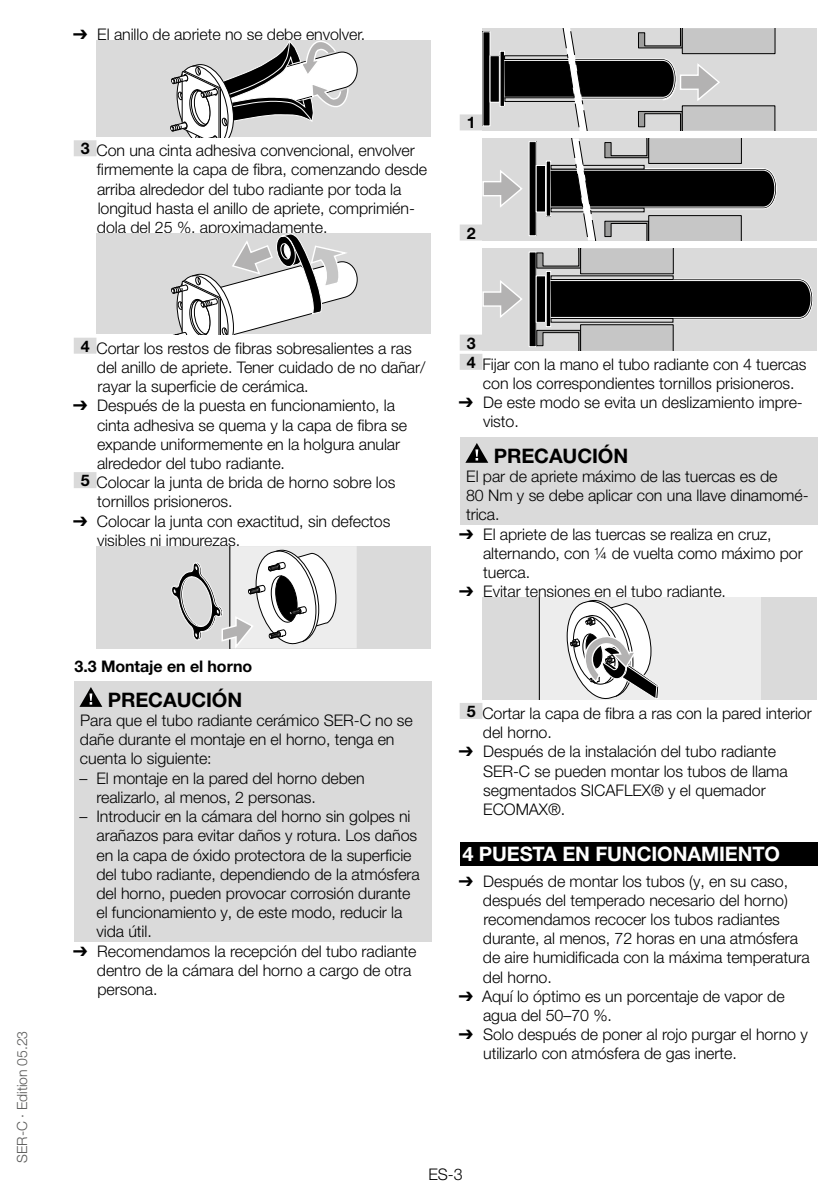
<style>
.page{position:relative;width:840px;height:1191px;background:#fff}
.page>*{position:absolute;margin:0;border:0;box-sizing:border-box;transform-origin:0 0}
.t1{font:700 20px "Helvetica Neue LT Pro";letter-spacing:-.005em;color:#fff}
.t2{font:700 20px "Helvetica Neue LT Pro";letter-spacing:-.005em;color:#000}
.t3{font:300 16px/19.2px "Helvetica Neue LT Pro";letter-spacing:-.005em;color:#000}
.t4{font:700 16px "Helvetica Neue LT Pro";letter-spacing:-.005em;color:#000}
.t5{font:300 14px "Helvetica Neue LT Pro";letter-spacing:-.005em;color:#575756}
.s1{font-family:"Arial Unicode MS";font-weight:400}
.s2{font-weight:700}
</style>
<div class="page">
<div style="left:74px;top:140px;width:22px;height:16px;background:#dadada"></div>
<div style="left:74px;top:338px;width:22px;height:16px;background:#dadada"></div>
<div style="left:74px;top:472px;width:22px;height:16px;background:#dadada"></div>
<div style="left:74px;top:681px;width:357px;height:31px;background:#dadada"></div>
<div style="left:74px;top:709px;width:357px;height:60px;background:#dadada"></div>
<div style="left:74px;top:766px;width:357px;height:41px;background:#dadada"></div>
<div style="left:74px;top:805px;width:357px;height:137px;background:#dadada"></div>
<div style="left:96px;top:40px;width:335px;height:97px;background:#dadada"></div>
<svg style="left:170px;top:40px;width:187px;height:97px"></svg>
<div style="left:96px;top:233px;width:335px;height:101px;background:#dadada"></div>
<svg style="left:171px;top:233px;width:186px;height:102px"></svg>
<div style="left:96px;top:546px;width:335px;height:102px;background:#dadada"></div>
<div style="left:230px;top:546px;width:126px;height:102px;background:#ededed"></div>
<hr style="left:229px;top:546px;width:1px;height:102px;background:#000">
<svg style="left:171px;top:549px;width:166px;height:99px"></svg>
<svg style="left:79px;top:687px;width:23px;height:20px"></svg>
<div style="left:459px;top:114px;width:23px;height:16px;background:#dadada"></div>
<div style="left:459px;top:224px;width:23px;height:16px;background:#dadada"></div>
<div style="left:459px;top:334px;width:23px;height:16px;background:#dadada"></div>
<div style="left:459px;top:354px;width:23px;height:16px;background:#dadada"></div>
<div style="left:459px;top:437px;width:357px;height:31px;background:#dadada"></div>
<div style="left:459px;top:465px;width:357px;height:60px;background:#dadada"></div>
<div style="left:459px;top:703px;width:23px;height:16px;background:#dadada"></div>
<div style="left:459px;top:841px;width:357px;height:24px;background:#000"></div>
<div style="left:482px;top:28px;width:334px;height:102px;background:#dadada"></div>
<svg style="left:482px;top:32px;width:8px;height:94px"></svg>
<div style="left:490px;top:56px;width:9px;height:46px;background:#000"></div>
<hr style="left:500px;top:51px;width:4px;height:55px;background:#000">
<div style="left:499px;top:51px;width:5px;height:56px;border:1px solid #fff"></div>
<svg style="left:503px;top:28px;width:272px;height:102px"></svg>
<div style="left:482px;top:138px;width:334px;height:102px;background:#dadada"></div>
<div style="left:529px;top:142px;width:7px;height:94px;background:#000"></div>
<div style="left:528px;top:141px;width:8px;height:95px;border:1px solid #fff"></div>
<div style="left:536px;top:165px;width:9px;height:47px;background:#000"></div>
<hr style="left:546px;top:161px;width:4px;height:55px;background:#000">
<div style="left:545px;top:161px;width:6px;height:56px;border:1px solid #fff"></div>
<svg style="left:482px;top:170px;width:41px;height:38px"></svg>
<svg style="left:549px;top:138px;width:227px;height:102px"></svg>
<div style="left:482px;top:248px;width:334px;height:102px;background:#dadada"></div>
<div style="left:529px;top:252px;width:7px;height:95px;background:#000"></div>
<div style="left:528px;top:251px;width:8px;height:96px;border:1px solid #fff"></div>
<svg style="left:535px;top:248px;width:277px;height:102px"></svg>
<svg style="left:482px;top:280px;width:40px;height:38px"></svg>
<hr style="left:550px;top:276px;width:122px;height:3px;background:#dadada">
<div style="left:550px;top:275px;width:123px;height:5px;border:1px solid #000"></div>
<hr style="left:550px;top:318px;width:122px;height:4px;background:#dadada">
<div style="left:550px;top:318px;width:123px;height:5px;border:1px solid #000"></div>
<svg style="left:465px;top:443px;width:23px;height:20px"></svg>
<div style="left:482px;top:597px;width:334px;height:102px;background:#dadada"></div>
<div style="left:538px;top:597px;width:222px;height:102px;background:#ededed"></div>
<hr style="left:538px;top:597px;width:1px;height:102px;background:#000">
<svg style="left:566px;top:600px;width:93px;height:99px"></svg>
<p class="t5" style="left:13px;top:1162px;width:133px;rotate:-90deg">SER-C · Edition 05.23</p>
<p class="t3" style="left:73px;top:24px;width:293px"><span class="s1">➔</span> El anillo de apriete no se debe envolver.</p>
<p class="t3" style="left:97px;top:141px;width:331px;text-indent:-16px"><span class="s2">3</span> Con una cinta adhesiva convencional, envolver firmemente la capa de fibra, comenzando desde arriba alrededor del tubo radiante por toda la longitud hasta el anillo de apriete, comprimién&shy;dola del 25 %, aproximadamente.</p>
<p class="t4" style="left:466px;top:113px;width:10px">1</p>
<p class="t4" style="left:466px;top:223px;width:10px">2</p>
<p class="t3" style="left:97px;top:338px;width:330px;text-indent:-16px"><span class="s2">4</span> Cortar los restos de fibras sobresalientes a ras del anillo de apriete. Tener cuidado de no dañar/ rayar la superficie de cerámica.</p>
<p class="t3" style="left:73px;top:396px;width:323px"><span class="s1">➔</span> Después de la puesta en funcionamiento, la</p>
<p class="t3" style="left:97px;top:415px;width:311px">cinta adhesiva se quema y la capa de fibra se</p>
<p class="t3" style="left:97px;top:434px;width:304px">expande uniformemente en la holgura anular</p>
<p class="t3" style="left:97px;top:453px;width:189px">alrededor del tubo radiante.</p>
<p class="t3" style="left:81px;top:472px;width:316px"><span class="s2">5</span> Colocar la junta de brida de horno sobre los</p>
<p class="t3" style="left:97px;top:492px;width:137px">tornillos prisioneros.</p>
<p class="t3" style="left:97px;top:511px;width:295px;text-indent:-24px"><span class="s1">➔</span> Colocar la junta con exactitud, sin defectos visibles ni impurezas.</p>
<p class="t4" style="left:75px;top:656px;width:179px">3.3 Montaje en el horno</p>
<p class="t2" style="left:108px;top:687px;width:133px">PRECAUCIÓN</p>
<p class="t3" style="left:80px;top:710px;width:334px">Para que el tubo radiante cerámico SER-C no se dañe durante el montaje en el horno, tenga en cuenta lo siguiente:</p>
<p class="t3" style="left:96px;top:768px;width:269px;text-indent:-17px">– El montaje en la pared del horno deben realizarlo, al menos, 2 personas.</p>
<p class="t3" style="left:96px;top:806px;width:325px;text-indent:-17px">– Introducir en la cámara del horno sin golpes ni arañazos para evitar daños y rotura. Los daños en la capa de óxido protectora de la superficie del tubo radiante, dependiendo de la atmósfera del horno, pueden provocar corrosión durante el funcionamiento y, de este modo, reducir la vida útil.</p>
<p class="t3" style="left:97px;top:941px;width:321px;text-indent:-24px"><span class="s1">➔</span> Recomendamos la recepción del tubo radiante dentro de la cámara del horno a cargo de otra persona.</p>
<p class="t3" style="left:466px;top:332px;width:341px;line-height:21.2px"><span class="s2">3<br>4</span> Fijar con la mano el tubo radiante con 4 tuercas</p>
<p class="t3" style="left:482px;top:373px;width:313px">con los correspondientes tornillos prisioneros.</p>
<p class="t3" style="left:482px;top:392px;width:321px;text-indent:-24px"><span class="s1">➔</span> De este modo se evita un deslizamiento impre&shy;visto.</p>
<p class="t2" style="left:493px;top:443px;width:133px">PRECAUCIÓN</p>
<p class="t3" style="left:466px;top:466px;width:344px">El par de apriete máximo de las tuercas es de<br>80 Nm y se debe aplicar con una llave dinamomé&shy;trica.</p>
<p class="t3" style="left:482px;top:524px;width:321px;text-indent:-24px"><span class="s1">➔</span> El apriete de las tuercas se realiza en cruz, alternando, con ¼ de vuelta como máximo por tuerca.</p>
<p class="t3" style="left:458px;top:581px;width:268px"><span class="s1">➔</span> Evitar tensiones en el tubo radiante.</p>
<p class="t3" style="left:482px;top:703px;width:330px;text-indent:-16px"><span class="s2">5</span> Cortar la capa de fibra a ras con la pared interior del horno.</p>
<p class="t3" style="left:483px;top:741px;width:306px;text-indent:-24px"><span class="s1">➔</span> Después de la instalación del tubo radiante<br>SER-C se pueden montar los tubos de llama segmentados SICAFLEX® y el quemador<br>ECOMAX®.</p>
<p class="t1" style="left:462px;top:841px;width:319px">4 PUESTA EN FUNCIONAMIENTO</p>
<p class="t3" style="left:482px;top:871px;width:328px;text-indent:-24px"><span class="s1">➔</span> Después de montar los tubos (y, en su caso, después del temperado necesario del horno) recomendamos recocer los tubos radiantes durante, al menos, 72 horas en una atmósfera de aire humidificada con la máxima temperatura del horno.</p>
<p class="t3" style="left:482px;top:986px;width:303px;text-indent:-24px"><span class="s1">➔</span> Aquí lo óptimo es un porcentaje de vapor de agua del 50–70 %.</p>
<p class="t3" style="left:483px;top:1024px;width:326px;text-indent:-24px"><span class="s1">➔</span> Solo después de poner al rojo purgar el horno y utilizarlo con atmósfera de gas inerte.</p>
<p class="t3" style="left:428px;top:1164px;width:36px">ES-3</p>
</div>
